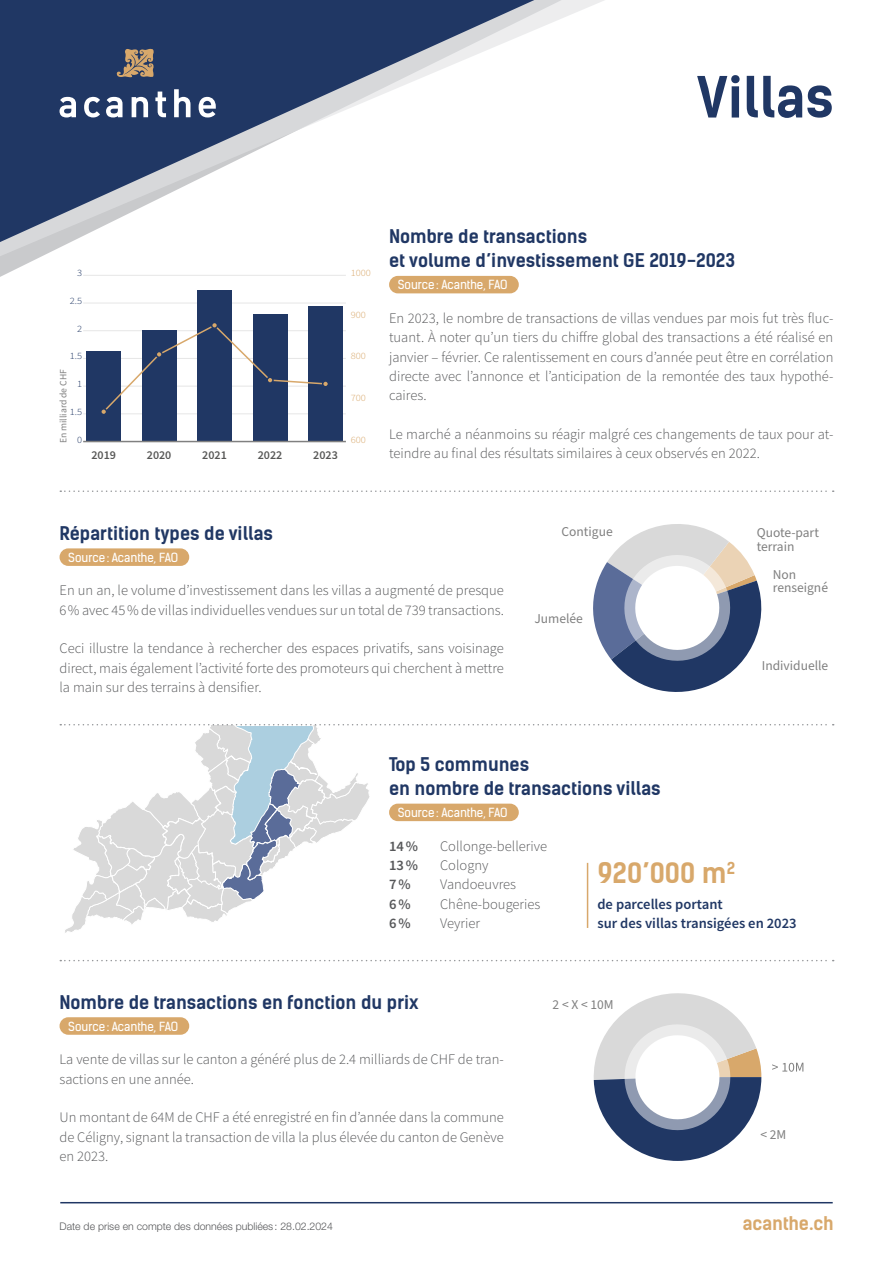
<style>
.page{position:relative;width:893px;height:1263px;background:#fff}
.page>*{position:absolute;margin:0;border:0;box-sizing:border-box;transform-origin:0 0}
.t1{font:700 54px "Kelson Sans";color:#203764}
.t2{font:700 27px "Kelson Sans";color:#d8a86b}
.t3{font:700 18px/24px "Kelson Sans";color:#203764}
.t4{font:700 18px "Kelson Sans";color:#d8a86b}
.t5{font:300 14.55px/19.4px "Source Sans Pro";color:#57585a;text-align:justify}
.t6{font:600 14.55px/19.4px "Source Sans Pro";color:#203764}
.t7{font:600 14.55px "Source Sans Pro";color:#57585a}
.t8{font:13.5px/13.5px "Source Sans Pro";color:#808080}
.t9{font:12px "Kelson Sans";color:#fff}
.t10{font:600 12px "Source Sans Pro";color:#575756}
.t11{font:300 10.5px "Helvetica Neue LT Std";color:#57585a}
.t12{font:300 9.6px "Source Sans Pro";color:#d8a86b;scale:1.09 1}
.t13{font:9.6px "Source Sans Pro";color:#808080}
.t14{font:300 9.6px "Source Sans Pro";color:#203764;scale:1.09 1}
</style>
<div class="page">
<div style="left:389px;top:276px;width:130px;height:17px;background:#d8a86b;border-radius:9px"></div>
<hr style="left:83px;top:413px;width:263px;height:1px;background:#e6e6e6">
<hr style="left:83px;top:386px;width:263px;height:1px;background:#e6e6e6">
<hr style="left:83px;top:358px;width:263px;height:1px;background:#e6e6e6">
<hr style="left:83px;top:330px;width:263px;height:1px;background:#e6e6e6">
<hr style="left:83px;top:303px;width:263px;height:1px;background:#e6e6e6">
<div style="left:309px;top:306px;width:34px;height:135px;background:#203764"></div>
<div style="left:253px;top:314px;width:34px;height:127px;background:#203764"></div>
<div style="left:198px;top:290px;width:34px;height:151px;background:#203764"></div>
<div style="left:142px;top:330px;width:34px;height:111px;background:#203764"></div>
<div style="left:87px;top:351px;width:34px;height:90px;background:#203764"></div>
<hr style="left:83px;top:441px;width:263px;height:1px;background:#808080">
<svg style="left:101px;top:322px;width:227px;height:93px"></svg>
<div style="left:60px;top:548px;width:129px;height:18px;background:#d8a86b;border-radius:9px"></div>
<svg style="left:593px;top:524px;width:169px;height:168px"></svg>
<div style="left:60px;top:1017px;width:129px;height:18px;background:#d8a86b;border-radius:9px"></div>
<svg style="left:593px;top:993px;width:168px;height:168px"></svg>
<svg style="left:772px;top:1063px;width:31px;height:9px"></svg>
<svg style="left:60px;top:490px;width:774px;height:2px"></svg>
<svg style="left:60px;top:724px;width:774px;height:209px"></svg>
<svg style="left:60px;top:960px;width:774px;height:1px"></svg>
<div style="left:389px;top:804px;width:130px;height:17px;background:#d8a86b;border-radius:9px"></div>
<hr style="left:587px;top:863px;width:1px;height:65px;background:#d8a86b">
<svg style="left:0;top:0;width:604px;height:262px"></svg>
<svg style="left:0;top:0;width:562px;height:248px"></svg>
<svg style="left:117px;top:49px;width:37px;height:28px"></svg>
<svg style="left:60px;top:89px;width:156px;height:28px"></svg>
<hr style="left:60px;top:1202px;width:773px;height:1px;background:#203764">
<h1 class="t1" style="left:697px;top:64px;width:138px">Villas</h1>
<p class="t14" style="left:77px;top:267px;width:6px">3</p>
<p class="t14" style="left:70px;top:295px;width:13px">2.5</p>
<p class="t14" style="left:77px;top:322px;width:6px">2</p>
<p class="t14" style="left:70px;top:350px;width:13px">1.5</p>
<p class="t13" style="left:57px;top:443px;width:75px;rotate:-90deg">En milliard de CHF</p>
<p class="t14" style="left:77px;top:378px;width:6px">1</p>
<p class="t14" style="left:70px;top:406px;width:13px">1.5</p>
<p class="t14" style="left:77px;top:434px;width:6px">0</p>
<p class="t10" style="left:91px;top:447px;width:26px">2019</p>
<p class="t10" style="left:147px;top:447px;width:26px">2020</p>
<p class="t10" style="left:202px;top:447px;width:26px">2021</p>
<p class="t10" style="left:258px;top:447px;width:26px">2022</p>
<p class="t10" style="left:313px;top:447px;width:26px">2023</p>
<p class="t12" style="left:351px;top:267px;width:20px">1000</p>
<p class="t12" style="left:351px;top:309px;width:15px">900</p>
<p class="t12" style="left:351px;top:350px;width:15px">800</p>
<p class="t12" style="left:351px;top:392px;width:15px">700</p>
<p class="t12" style="left:351px;top:434px;width:15px">600</p>
<p class="t3" style="left:389px;top:225px;width:348px">Nombre de transactions<br>et volume d’investissement GE 2019-2023</p>
<p class="t9" style="left:398px;top:277px;width:111px">Source: Acanthe, FAO</p>
<p class="t5" style="left:389px;top:308px;width:446px">En 2023, le nombre de transactions de villas vendues par mois fut très fluc&shy;tuant. À noter qu’un tiers du chiffre global des transactions a été réalisé en janvier – février. Ce ralentissement en cours d’année peut être en corrélation directe avec l’annonce et l’anticipation de la remontée des taux hypothé&shy;caires.</p>
<p class="t5" style="left:389px;top:424px;width:446px">Le marché a néanmoins su réagir malgré ces changements de taux pour at&shy;teindre au final des résultats similaires à ceux observés en 2022.</p>
<p class="t3" style="left:60px;top:521px;width:215px">Répartition types de villas</p>
<p class="t9" style="left:68px;top:550px;width:111px">Source: Acanthe, FAO</p>
<p class="t5" style="left:60px;top:581px;width:446px">En un an, le volume d’investissement dans les villas a augmenté de presque<br>6 % avec 45 % de villas individuelles vendues sur un total de 739 transactions.</p>
<p class="t5" style="left:60px;top:639px;width:446px">Ceci illustre la tendance à rechercher des espaces privatifs, sans voisinage direct, mais également l’activité forte des promoteurs qui cherchent à mettre la main sur des terrains à densifier.</p>
<p class="t8" style="left:562px;top:525px;width:53px">Contigue</p>
<p class="t8" style="left:534px;top:612px;width:50px">Jumelée</p>
<p class="t8" style="left:757px;top:527px;width:64px">Quote-part terrain</p>
<p class="t8" style="left:773px;top:568px;width:57px">Non renseigné</p>
<p class="t8" style="left:762px;top:659px;width:68px">Individuelle</p>
<p class="t3" style="left:389px;top:752px;width:273px">Top 5 communes<br>en nombre de transactions villas</p>
<p class="t9" style="left:398px;top:805px;width:111px">Source: Acanthe, FAO</p>
<p class="t7" style="left:389px;top:836px;width:30px">14%</p>
<p class="t5" style="left:440px;top:836px;width:108px">Collonge-bellerive</p>
<p class="t7" style="left:389px;top:856px;width:30px">13%</p>
<p class="t5" style="left:440px;top:855px;width:50px">Cologny</p>
<p class="t7" style="left:389px;top:875px;width:23px">7%</p>
<p class="t5" style="left:440px;top:875px;width:77px">Vandoeuvres</p>
<p class="t7" style="left:389px;top:894px;width:23px">6%</p>
<p class="t5" style="left:440px;top:894px;width:102px">Chêne-bougeries</p>
<p class="t7" style="left:389px;top:914px;width:23px">6%</p>
<p class="t5" style="left:440px;top:913px;width:42px">Veyrier</p>
<h2 class="t2" style="left:597px;top:857px;width:139px">920’000 m<sup>2</sup></h2>
<p class="t6" style="left:597px;top:894px;width:201px">de parcelles portant<br>sur des villas transigées en 2023</p>
<p class="t3" style="left:60px;top:990px;width:361px">Nombre de transactions en fonction du prix</p>
<p class="t9" style="left:68px;top:1019px;width:111px">Source: Acanthe, FAO</p>
<p class="t5" style="left:60px;top:1050px;width:446px">La vente de villas sur le canton a généré plus de 2.4 milliards de CHF de tran&shy;sactions en une année.</p>
<p class="t5" style="left:60px;top:1108px;width:446px">Un montant de 64M de CHF a été enregistré en fin d’année dans la commune de Céligny, signant la transaction de villa la plus élevée du canton de Genève en 2023.</p>
<p class="t8" style="left:553px;top:998px;width:63px">2 &lt; X &lt; 10M</p>
<p class="t8" style="left:760px;top:1128px;width:27px">&lt; 2M</p>
<p class="t11" style="left:60px;top:1220px;width:275px">Date de prise en compte des données publiées : 28.02.2024</p>
<p class="t4" style="left:743px;top:1213px;width:92px">acanthe.ch</p>
</div>
